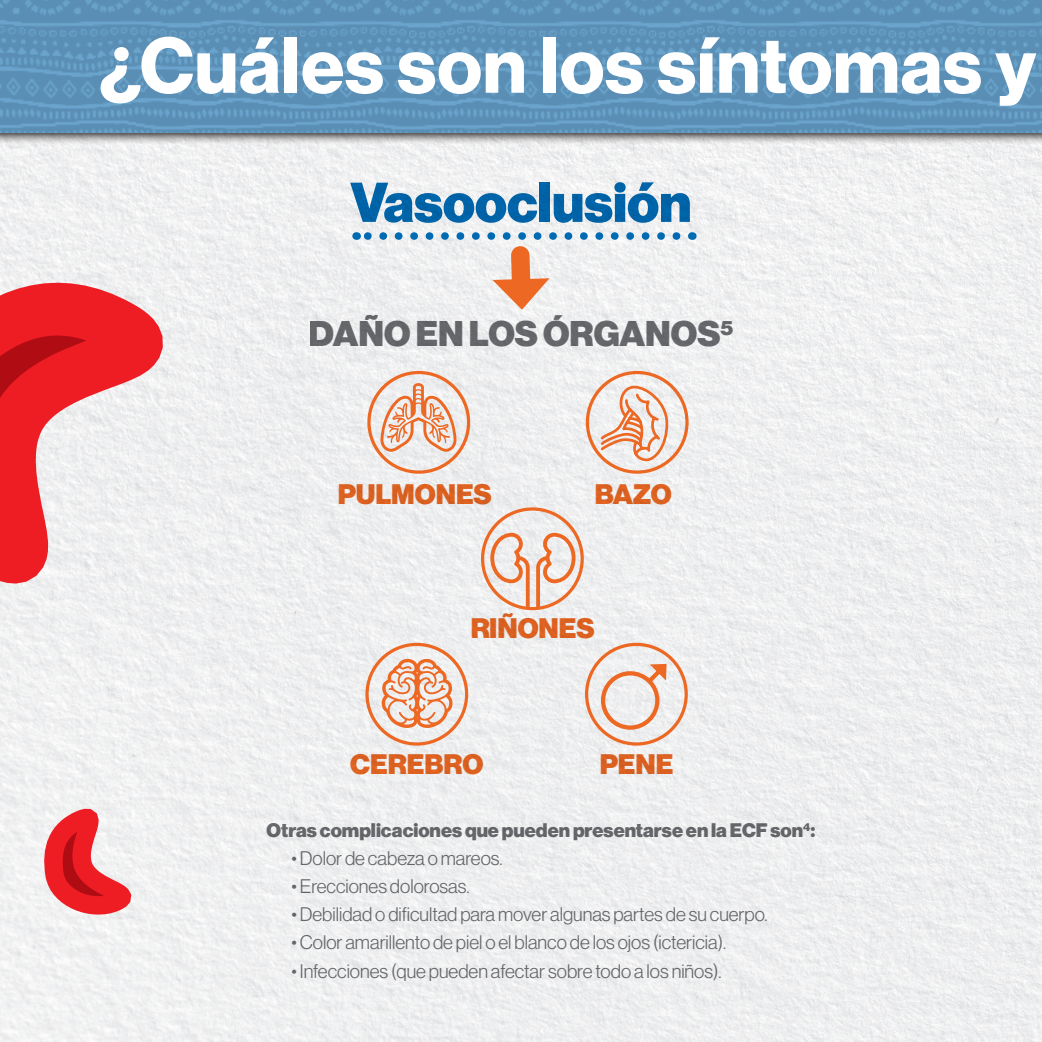
<style>
.page{position:relative;width:1042px;height:1042px;background:#fff}
.page>*{position:absolute;margin:0;border:0;box-sizing:border-box;transform-origin:0 0}
.t1{font:700 77px "Volta Modern Display 75";letter-spacing:.01em;color:#fff}
.t2{font:900 54.77px "Volta Modern Display 95";color:#006ab2}
.t3{font:900 35px "Volta Modern Display 95";color:#6c6d70}
.t4{font:900 27.65px "Volta Modern Display 95";color:#ec6823}
.t5{font:300 19.25px "Volta Modern Display 45";color:#6c6d70}
.t6{font:900 19.25px "Volta Modern Display 95";color:#6c6d70}
</style>
<div class="page">
<img style="left:0;top:145px;width:1041px;height:897px">
<svg style="left:0;top:236px;width:191px;height:349px"></svg>
<svg style="left:29px;top:795px;width:109px;height:141px"></svg>
<svg style="left:598px;top:384px;width:71px;height:78px"></svg>
<div style="left:586px;top:371px;width:102px;height:103px;border:3px solid #ec6823;border-radius:50%"></div>
<svg style="left:380px;top:383px;width:77px;height:69px"></svg>
<div style="left:367px;top:371px;width:103px;height:103px;border:3px solid #ec6823;border-radius:50%"></div>
<svg style="left:490px;top:533px;width:40px;height:75px"></svg>
<svg style="left:536px;top:533px;width:39px;height:75px"></svg>
<div style="left:481px;top:507px;width:103px;height:103px;border:3px solid #ec6823;border-radius:50%"></div>
<svg style="left:381px;top:659px;width:72px;height:69px"></svg>
<div style="left:365px;top:643px;width:103px;height:102px;border:3px solid #ec6823;border-radius:50%"></div>
<div style="left:585px;top:643px;width:103px;height:102px;border:3px solid #ec6823;border-radius:50%"></div>
<div style="left:601px;top:671px;width:58px;height:59px;border:4px solid #ec6823;border-radius:50%"></div>
<svg style="left:642px;top:664px;width:25px;height:24px"></svg>
<svg style="left:364px;top:232px;width:312px;height:78px"></svg>
<svg style="left:0;top:132px;width:1041px;height:13px;background:#afb2b6"></svg>
<svg style="left:0;top:0;width:1041px;height:132px;background:#5e93ba"></svg>
<img style="left:1041px;top:146px;width:1px;height:896px">
<hr style="left:1041px;top:0;width:1px;height:145px;background:#231f20">
<h1 class="t1" style="left:99px;top:21px;width:938px">¿Cuáles son los síntomas y</h1>
<h2 class="t2" style="left:350px;top:170px;width:342px">Vasooclusión</h2>
<h3 class="t3" style="left:309px;top:313px;width:426px">DAÑO EN LOS ÓRGANOS<sup>5</sup></h3>
<h3 class="t4" style="left:337px;top:478px;width:156px">PULMONES</h3>
<h3 class="t4" style="left:594px;top:478px;width:79px">BAZO</h3>
<h3 class="t4" style="left:470px;top:612px;width:126px">RIÑONES</h3>
<h3 class="t4" style="left:350px;top:748px;width:135px">CEREBRO</h3>
<h3 class="t4" style="left:599px;top:748px;width:75px">PENE</h3>
<p class="t6" style="left:267px;top:819px;width:550px">Otras complicaciones que pueden presentarse en la ECF son<sup>4</sup>:</p>
<p class="t5" style="left:291px;top:847px;width:213px">• Dolor de cabeza o mareos.</p>
<p class="t5" style="left:291px;top:875px;width:180px">• Erecciones dolorosas.</p>
<p class="t5" style="left:291px;top:904px;width:478px">• Debilidad o dificultad para mover algunas partes de su cuerpo.</p>
<p class="t5" style="left:291px;top:932px;width:436px">• Color amarillento de piel o el blanco de los ojos (ictericia).</p>
<p class="t5" style="left:291px;top:960px;width:432px">• Infecciones (que pueden afectar sobre todo a los niños).</p>
<p class="t5" style="left:398px;top:904px;width:13px">ii</p>
</div>
